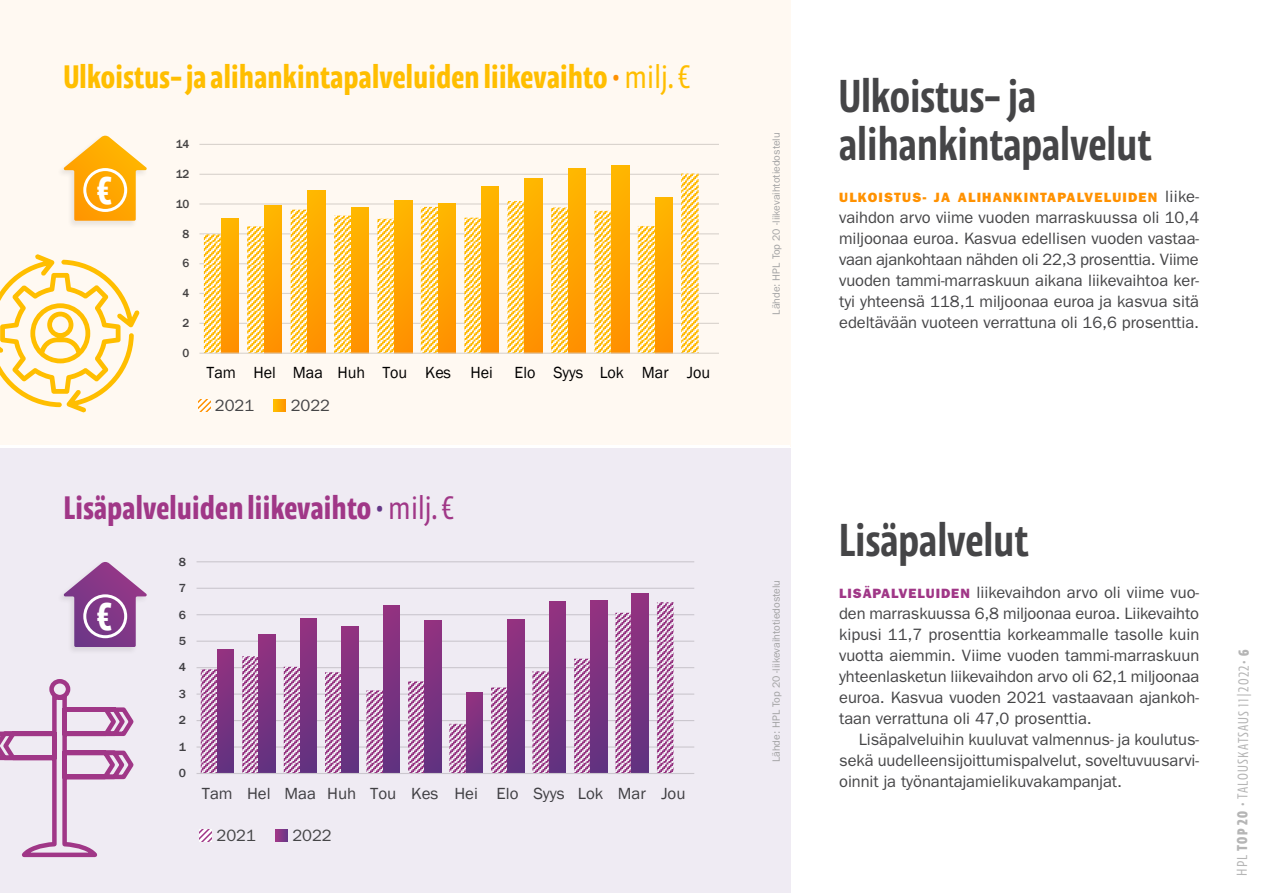
<style>
.page{position:relative;width:1263px;height:893px;background:#fff}
.page>*{position:absolute;margin:0;border:0;box-sizing:border-box;transform-origin:0 0}
.Talouskatsaus___Palv{font:500 48px/48px "Floki";color:#454547}
.t1{font:600 33.75px "Floki";letter-spacing:.01em;color:#ffbe00}
.t2{font:600 33.75px "Floki";letter-spacing:.01em;color:#a03787}
.Ajankohtaista___leip{font:16.5px/21px "ITC Franklin Gothic Std";letter-spacing:-.005em;color:#454547;text-align:justify}
.t3{font:16.5px "Franklin Gothic";color:#000}
.t4{font:16.5px "Franklin Gothic";color:#454547}
.t5{font:300 15px "Floki";color:#b5b5b5}
.Ajankohtaista___leip-2{font:13.5px "ITC Franklin Gothic Std Hvy";letter-spacing:.09em;color:#ff9100}
.t6{font:500 12px "Franklin Gothic";color:#454547}
.Lähde{font:10.5px "ITC Franklin Gothic Std";letter-spacing:-.005em;color:#a2a2a3}
.s1{font-weight:300;color:#ff9100}
.s2{font-weight:300}
.s3{font-weight:300;color:#643787}
.s4{font-family:"ITC Franklin Gothic Std";font-size:16.5px;color:#454547}
.s5{font-family:"ITC Franklin Gothic Std Hvy";font-size:13.5px;color:#a03787}
.s6{font-weight:700}
</style>
<div class="page">
<div style="left:0;top:0;width:790px;height:446px;background:#fff9f2"></div>
<hr style="left:0;top:445px;width:790px;height:3px;background:#fff">
<div style="left:0;top:448px;width:790px;height:445px;background:#efebf3"></div>
<svg style="left:0;top:679px;width:134px;height:179px"></svg>
<svg style="left:0;top:254px;width:140px;height:159px"></svg>
<hr style="left:199px;top:323px;width:521px;height:1px;background:#d9d9d9">
<hr style="left:199px;top:293px;width:521px;height:1px;background:#d9d9d9">
<hr style="left:199px;top:263px;width:521px;height:1px;background:#d9d9d9">
<hr style="left:199px;top:233px;width:521px;height:1px;background:#d9d9d9">
<hr style="left:199px;top:203px;width:521px;height:2px;background:#d9d9d9">
<hr style="left:199px;top:174px;width:521px;height:1px;background:#d9d9d9">
<hr style="left:199px;top:144px;width:521px;height:1px;background:#d9d9d9">
<svg style="left:204px;top:174px;width:495px;height:179px"></svg>
<div style="left:221px;top:219px;width:18px;height:134px;background:linear-gradient(to bottom,#ffb600,#ff9000)"></div>
<div style="left:264px;top:206px;width:18px;height:147px;background:linear-gradient(to bottom,#ffb700,#ff9000)"></div>
<div style="left:308px;top:190px;width:17px;height:163px;background:linear-gradient(to bottom,#ffb700,#ff9000)"></div>
<div style="left:351px;top:207px;width:18px;height:146px;background:linear-gradient(to bottom,#ffb700,#ff9000)"></div>
<div style="left:395px;top:200px;width:17px;height:153px;background:linear-gradient(to bottom,#ffb700,#ff9000)"></div>
<div style="left:438px;top:204px;width:17px;height:149px;background:linear-gradient(to bottom,#ffb700,#ff9000)"></div>
<div style="left:482px;top:187px;width:17px;height:166px;background:linear-gradient(to bottom,#ffb700,#ff9000)"></div>
<div style="left:525px;top:178px;width:17px;height:175px;background:linear-gradient(to bottom,#ffb700,#ff9000)"></div>
<div style="left:568px;top:169px;width:18px;height:184px;background:linear-gradient(to bottom,#ffb700,#ff9000)"></div>
<div style="left:612px;top:166px;width:17px;height:187px;background:linear-gradient(to bottom,#ffb700,#ff8f00)"></div>
<div style="left:655px;top:197px;width:18px;height:156px;background:linear-gradient(to bottom,#ffb700,#ff9000)"></div>
<hr style="left:199px;top:353px;width:521px;height:1px;background:#d9d9d9">
<svg style="left:198px;top:399px;width:12px;height:12px"></svg>
<svg style="left:274px;top:399px;width:12px;height:12px"></svg>
<div style="left:57px;top:134px;width:91px;height:95px;background:#231f20;opacity:.1"></div>
<hr style="left:197px;top:746px;width:497px;height:2px;background:#d9d9d9">
<hr style="left:197px;top:720px;width:497px;height:1px;background:#d9d9d9">
<hr style="left:197px;top:693px;width:497px;height:2px;background:#d9d9d9">
<hr style="left:197px;top:667px;width:497px;height:1px;background:#d9d9d9">
<hr style="left:197px;top:641px;width:497px;height:1px;background:#d9d9d9">
<hr style="left:197px;top:614px;width:497px;height:1px;background:#d9d9d9">
<hr style="left:197px;top:588px;width:497px;height:1px;background:#d9d9d9">
<hr style="left:197px;top:561px;width:497px;height:1px;background:#d9d9d9">
<svg style="left:201px;top:602px;width:472px;height:171px"></svg>
<div style="left:217px;top:650px;width:17px;height:123px;background:linear-gradient(to bottom,#923280,#613280)"></div>
<div style="left:259px;top:634px;width:16px;height:139px;background:linear-gradient(to bottom,#933280,#603280)"></div>
<div style="left:300px;top:619px;width:17px;height:154px;background:linear-gradient(to bottom,#933280,#603280)"></div>
<div style="left:342px;top:627px;width:16px;height:146px;background:linear-gradient(to bottom,#933280,#603280)"></div>
<div style="left:383px;top:606px;width:17px;height:167px;background:linear-gradient(to bottom,#933280,#603280)"></div>
<div style="left:425px;top:620px;width:16px;height:153px;background:linear-gradient(to bottom,#933280,#603280)"></div>
<div style="left:466px;top:693px;width:17px;height:80px;background:linear-gradient(to bottom,#913280,#633280)"></div>
<div style="left:508px;top:620px;width:16px;height:153px;background:linear-gradient(to bottom,#933280,#603280)"></div>
<div style="left:549px;top:602px;width:17px;height:171px;background:linear-gradient(to bottom,#933280,#603280)"></div>
<div style="left:590px;top:601px;width:17px;height:172px;background:linear-gradient(to bottom,#933280,#603280)"></div>
<div style="left:632px;top:594px;width:17px;height:179px;background:linear-gradient(to bottom,#933280,#5f3280)"></div>
<hr style="left:197px;top:773px;width:497px;height:1px;background:#d9d9d9">
<svg style="left:200px;top:829px;width:12px;height:12px"></svg>
<svg style="left:276px;top:829px;width:12px;height:12px"></svg>
<div style="left:57px;top:561px;width:91px;height:94px;background:#231f20;opacity:.1"></div>
<div style="left:719px;top:116px;width:52px;height:277px;background:#fff9f2"></div>
<svg style="left:63px;top:136px;width:84px;height:85px"></svg>
<svg style="left:63px;top:562px;width:84px;height:85px"></svg>
<p class="t1" style="left:64px;top:50px;width:628px">Ulkoistus- ja alihankintapalveluiden liikevaihto <span class="s1">•</span> <span class="s2">milj. €</span></p>
<p class="t6" style="left:176px;top:137px;width:15px">14</p>
<p class="t6" style="left:176px;top:167px;width:15px">12</p>
<p class="t6" style="left:176px;top:196px;width:15px">10</p>
<p class="t6" style="left:182px;top:226px;width:8px">8</p>
<p class="t6" style="left:182px;top:256px;width:8px">6</p>
<p class="t6" style="left:182px;top:286px;width:8px">4</p>
<p class="t6" style="left:182px;top:316px;width:8px">2</p>
<p class="t6" style="left:182px;top:346px;width:8px">0</p>
<p class="t3" style="left:206px;top:363px;width:288px">Tam Hel Maa Huh Tou Kes Hei</p>
<p class="t3" style="left:515px;top:363px;width:197px">Elo Syys Lok Mar Jou</p>
<p class="Ajankohtaista___leip" style="left:215px;top:395px;width:41px">2021</p>
<p class="Ajankohtaista___leip" style="left:291px;top:395px;width:41px">2022</p>
<p class="t2" style="left:64px;top:480px;width:391px">Lisäpalveluiden liikevaihto <span class="s3">•</span> <span class="s2">milj. €</span></p>
<p class="t6" style="left:179px;top:554px;width:9px">8</p>
<p class="t6" style="left:179px;top:581px;width:9px">7</p>
<p class="t6" style="left:179px;top:607px;width:9px">6</p>
<p class="t6" style="left:179px;top:634px;width:9px">5</p>
<p class="t6" style="left:179px;top:660px;width:9px">4</p>
<p class="t6" style="left:179px;top:686px;width:9px">3</p>
<p class="t6" style="left:179px;top:713px;width:9px">2</p>
<p class="t6" style="left:179px;top:739px;width:9px">1</p>
<p class="t6" style="left:179px;top:766px;width:9px">0</p>
<p class="t4" style="left:202px;top:783px;width:485px">Tam Hel Maa Huh Tou Kes Hei Elo Syys Lok Mar Jou</p>
<p class="Ajankohtaista___leip" style="left:217px;top:825px;width:41px">2021</p>
<p class="Ajankohtaista___leip" style="left:292px;top:825px;width:41px">2022</p>
<p class="Lähde" style="left:770px;top:315px;width:184px;rotate:-90deg">Lähde: HPL Top 20 -liikevaihtotiedostelu</p>
<p class="Talouskatsaus___Palv" style="left:839px;top:68px;width:314px">Ulkoistus- ja alihankintapalvelut</p>
<p class="Ajankohtaista___leip-2" style="left:839px;top:190px;width:362px">ULKOISTUS- JA ALIHANKINTAPALVELUIDEN <span class="s4">liike-</span></p>
<p class="Ajankohtaista___leip" style="left:839px;top:207px;width:362px">vaihdon arvo viime vuoden marraskuussa oli 10,4 miljoonaa euroa. Kasvua edellisen vuoden vastaa&shy;vaan ajankohtaan nähden oli 22,3 prosenttia. Viime vuoden tammi-marraskuun aikana liikevaihtoa ker&shy;tyi yhteensä 118,1 miljoonaa euroa ja kasvua sitä edeltävään vuoteen verrattuna oli 16,6 prosenttia.</p>
<p class="Lähde" style="left:770px;top:762px;width:184px;rotate:-90deg">Lähde: HPL Top 20 -liikevaihtotiedostelu</p>
<p class="Talouskatsaus___Palv" style="left:839px;top:512px;width:191px">Lisäpalvelut</p>
<p class="Ajankohtaista___leip" style="left:839px;top:582px;width:362px"><span class="s5">LISÄPALVELUIDEN</span> liikevaihdon arvo oli viime vuo&shy;den marraskuussa 6,8 miljoonaa euroa. Liikevaihto kipusi 11,7 prosenttia korkeammalle tasolle kuin vuotta aiemmin. Viime vuoden tammi-marraskuun yhteenlasketun liikevaihdon arvo oli 62,1 miljoonaa euroa. Kasvua vuoden 2021 vastaavaan ajankoh&shy;taan verrattuna oli 47,0 prosenttia.</p>
<p class="Ajankohtaista___leip" style="left:839px;top:729px;width:362px;text-indent:20px">Lisäpalveluihin kuuluvat valmennus- ja koulutus&shy;sekä uudelleensijoittumispalvelut, soveltuvuusarvi&shy;oinnit ja työnantajamielikuvakampanjat.</p>
<p class="t5" style="left:1229px;top:876px;width:227px;rotate:-89deg">HPL <span class="s6">TOP 20</span> • TALOUSKATSAUS 11|2022• <span class="s6">6</span></p>
</div>
